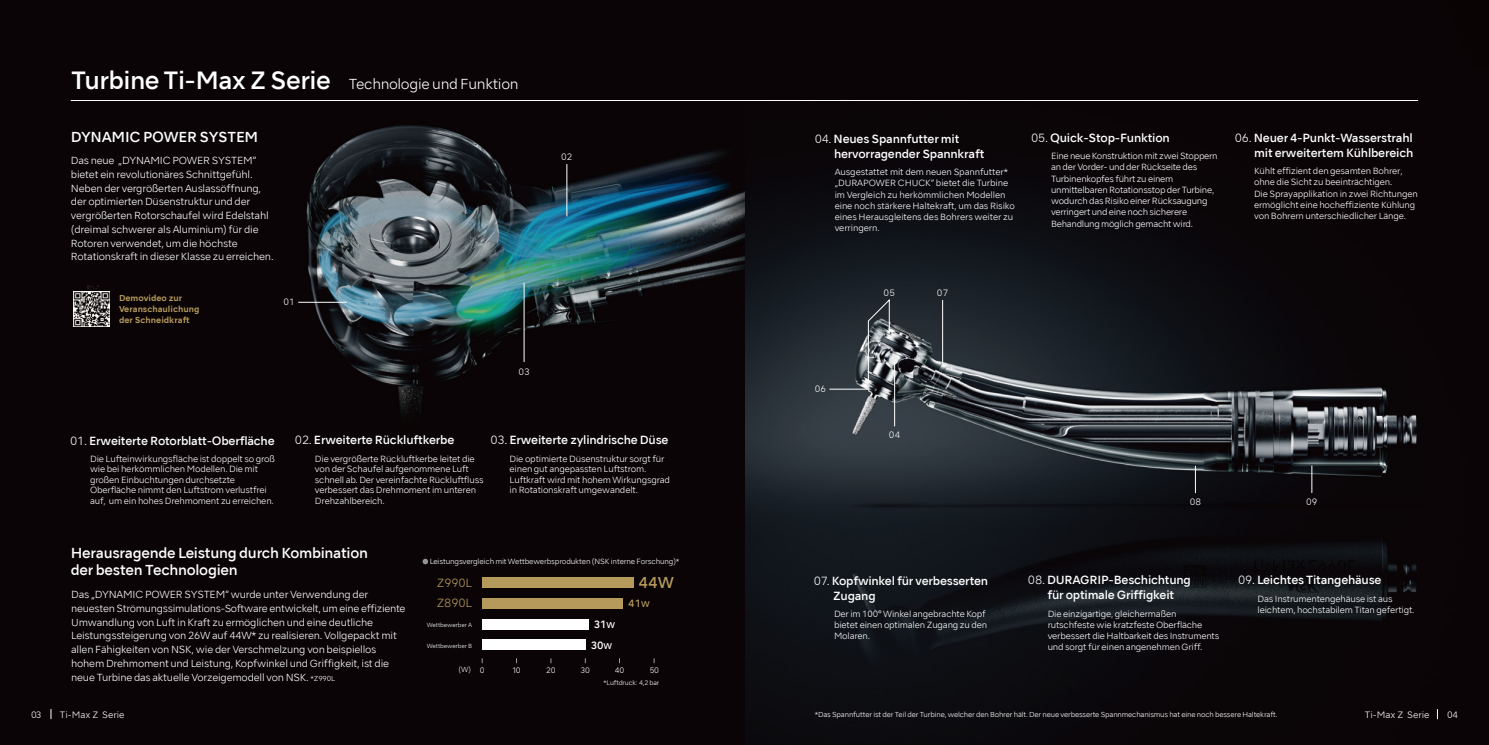
<style>
.page{position:relative;width:1489px;height:745px;background:#fff}
.page>*{position:absolute;margin:0;border:0;box-sizing:border-box;transform-origin:0 0}
.t1{font:500 15px "NSKTSRE";color:#b59a5b}
.t2{font:500 13.75px/17.5px "NSKTSRE";letter-spacing:-.02em;color:#fff}
.t3{font:300 13.75px "NSKTSRE";letter-spacing:-.025em;color:#fff}
.t4{font:500 11.25px/15px "NSKTSRE";letter-spacing:-.02em;color:#fff}
.t5{font:300 11.25px "NSKTSRE";letter-spacing:-.015em;color:#b59a5b}
.t6{font:500 10px/20.8px "NSKTSRE";color:#fff;text-align:center}
.t7{font:500 10px "NSKTSRE";color:#b59a5b}
.t8{font:300 9.75px/13.8px "NSKTSRE";letter-spacing:-.02em;color:#fff}
.t9{font:300 8.75px "NSKTSRE";letter-spacing:.01em;color:#fff}
.t10{font:300 8.5px/11.2px "NSKTSRE";letter-spacing:-.02em;color:#fff}
.t11{font:700 8.12px/11.2px "NSKTSRE";color:#b59a5b}
.t12{font:300 7.5px "NSKTSRE";letter-spacing:-.035em;color:#fff}
.t13{font:300 7.12px "NSKTSRE";letter-spacing:-.02em;color:#fff}
.t14{font:300 6.88px "NSKTSRE";letter-spacing:-.02em;color:#fff}
.t15{font:300 6.25px "NSKTSRE";letter-spacing:-.02em;color:#fff}
.t16{font:300 5.62px "NSKTSRE";letter-spacing:-.015em;color:#fff}
.s1{font-weight:500;font-size:23.75px}
.s2{font-weight:300}
.s3{font-size:6.88px}
.s4{font-size:8px}
</style>
<div class="page">
<img style="left:0;top:0;width:1488px;height:744px">
<hr style="left:71px;top:100px;width:1346px;height:1px;background:#fff">
<div style="left:482px;top:576px;width:151px;height:11px;background:#b59a5b"></div>
<div style="left:482px;top:618px;width:107px;height:10px;background:#fff"></div>
<div style="left:482px;top:597px;width:141px;height:11px;background:#b59a5b"></div>
<div style="left:482px;top:639px;width:103px;height:10px;background:#fff"></div>
<svg style="left:422px;top:558px;width:6px;height:6px"></svg>
<svg style="left:87px;top:285px;width:11px;height:4px"></svg>
<img style="left:74px;top:291px;width:35px;height:35px">
<svg style="left:868px;top:299px;width:21px;height:81px;background:#60656b"></svg>
<hr style="left:942px;top:300px;width:1px;height:63px;background:#fff">
<svg style="left:1311px;top:465px;width:1px;height:27px"></svg>
<svg style="left:1195px;top:465px;width:1px;height:28px"></svg>
<hr style="left:829px;top:388px;width:40px;height:1px;background:#fff">
<hr style="left:894px;top:360px;width:1px;height:66px;background:#fff">
<hr style="left:566px;top:164px;width:1px;height:52px;background:#fff">
<hr style="left:524px;top:283px;width:1px;height:79px;background:#fff">
<hr style="left:298px;top:302px;width:49px;height:1px;background:#fff">
<h2 class="t3" style="left:71px;top:75px;width:449px"><span class="s1">Turbine Ti-Max Z Serie</span> Technologie und Funktion</h2>
<h2 class="t2" style="left:71px;top:128px;width:189px">DYNAMIC POWER SYSTEM</h2>
<p class="t8" style="left:71px;top:153px;width:204px">Das neue „DYNAMIC POWER SYSTEM“ bietet ein revolutionäres Schnittgefühl.<br>Neben der vergrößerten Auslassöffnung, der optimierten Düsenstruktur und der vergrößerten Rotorschaufel wird Edelstahl (dreimal schwerer als Aluminium) für die Rotoren verwendet, um die höchste Rotationskraft in dieser Klasse zu erreichen.</p>
<p class="t11" style="left:119px;top:292px;width:82px">Demovideo zur<br>Veranschaulichung der Schneidkraft</p>
<p class="t9" style="left:283px;top:296px;width:13px">01</p>
<p class="t9" style="left:561px;top:150px;width:13px">02</p>
<p class="t9" style="left:518px;top:365px;width:13px">03</p>
<h3 class="t4" style="left:70px;top:433px;width:206px"><span class="s2">01.</span> Erweiterte Rotorblatt-Oberfläche</h3>
<p class="t10" style="left:90px;top:453px;width:186px;line-height:10.6px">Die Lufteinwirkungsfläche ist doppelt so groß wie bei herkömmlichen Modellen. Die mit großen Einbuchtungen durchsetzte Oberfläche nimmt den Luftstrom verlustfrei auf, um ein hohes Drehmoment zu erreichen.</p>
<h3 class="t4" style="left:295px;top:432px;width:161px"><span class="s2">02.</span> Erweiterte Rückluftkerbe</h3>
<p class="t10" style="left:315px;top:453px;width:170px;line-height:10.6px">Die vergrößerte Rückluftkerbe leitet die von der Schaufel aufgenommene Luft schnell ab. Der vereinfachte Rückluftfluss verbessert das Drehmoment im unteren Drehzahlbereich.</p>
<h3 class="t4" style="left:490px;top:432px;width:180px"><span class="s2">03.</span> Erweiterte zylindrische Düse</h3>
<p class="t10" style="left:509px;top:453px;width:162px;line-height:10.6px">Die optimierte Düsenstruktur sorgt für einen gut angepassten Luftstrom.<br>Luftkraft wird mit hohem Wirkungsgrad in Rotationskraft umgewandelt.</p>
<h2 class="t2" style="left:71px;top:543px;width:299px">Herausragende Leistung durch Kombination der besten Technologien</h2>
<p class="t8" style="left:71px;top:587px;width:336px">Das „DYNAMIC POWER SYSTEM“ wurde unter Verwendung der neuesten Strömungssimulations-Software entwickelt, um eine effiziente Umwandlung von Luft in Kraft zu ermöglichen und eine deutliche Leistungssteigerung von 26W auf 44W* zu realisieren. Vollgepackt mit allen Fähigkeiten von NSK, wie der Verschmelzung von beispiellos hohem Drehmoment und Leistung, Kopfwinkel und Griffigkeit, ist die neue Turbine das aktuelle Vorzeigemodell von NSK. <span class="s3">*Z990L</span></p>
<p class="t13" style="left:429px;top:556px;width:251px">Leistungsvergleich mit Wettbewerbsprodukten (NSK interne Forschung)*</p>
<h3 class="t5" style="left:437px;top:575px;width:37px">Z990L</h3>
<h1 class="t1" style="left:638px;top:572px;width:37px">44W</h1>
<p class="t7" style="left:628px;top:596px;width:23px">41<span class="s4">W</span></p>
<p class="t6" style="left:590px;top:613px;width:26px">31<span class="s4">W<br></span>30<span class="s4">W</span></p>
<p class="t12" style="left:479px;top:665px;width:6px">0</p>
<p class="t12" style="left:512px;top:665px;width:10px">10</p>
<p class="t12" style="left:546px;top:665px;width:11px">20</p>
<p class="t12" style="left:580px;top:665px;width:11px">30</p>
<p class="t12" style="left:615px;top:665px;width:11px">40</p>
<p class="t12" style="left:649px;top:665px;width:11px">50</p>
<h3 class="t5" style="left:437px;top:594px;width:37px">Z890L</h3>
<p class="t16" style="left:426px;top:620px;width:47px">Wettbewerber A</p>
<p class="t16" style="left:426px;top:641px;width:47px">Wettbewerber B</p>
<p class="t14" style="left:458px;top:664px;width:14px">(W)</p>
<p class="t15" style="left:603px;top:678px;width:57px">*Luftdruck: 4,2 bar</p>
<h3 class="t4" style="left:834px;top:131px;width:152px;text-indent:-19px"><span class="s2">04.</span> Neues Spannfutter mit hervorragender Spannkraft</h3>
<p class="t10" style="left:834px;top:166px;width:182px">Ausgestattet mit dem neuen Spannfutter* „DURAPOWER CHUCK“ bietet die Turbine im Vergleich zu herkömmlichen Modellen eine noch stärkere Haltekraft, um das Risiko eines Herausgleitens des Bohrers weiter zu verringern.</p>
<h3 class="t4" style="left:1031px;top:130px;width:140px"><span class="s2">05.</span> Quick-Stop-Funktion</h3>
<p class="t10" style="left:1051px;top:150px;width:168px">Eine neue Konstruktion mit zwei Stoppern an der Vorder- und der Rückseite des Turbinenkopfes führt zu einem unmittelbaren Rotationsstop der Turbine, wodurch das Risiko einer Rücksaugung verringert und eine noch sicherere Behandlung möglich gemacht wird.</p>
<h3 class="t4" style="left:1234px;top:130px;width:180px;text-align:right"><span class="s2">06.</span> Neuer 4-Punkt-Wasserstrahl mit erweitertem Kühlbereich</h3>
<p class="t10" style="left:1253px;top:165px;width:165px">Kühlt effizient den gesamten Bohrer, ohne die Sicht zu beeinträchtigen.<br>Die Sprayapplikation in zwei Richtungen ermöglicht eine hocheffiziente Kühlung von Bohrern unterschiedlicher Länge.</p>
<p class="t9" style="left:883px;top:286px;width:13px">05</p>
<p class="t9" style="left:936px;top:286px;width:13px">07</p>
<p class="t9" style="left:814px;top:383px;width:13px">06</p>
<p class="t9" style="left:889px;top:428px;width:13px">04</p>
<h3 class="t4" style="left:833px;top:572px;width:156px;text-indent:-19px"><span class="s2">07.</span> Kopfwinkel für verbesserten<br>Zugang</h3>
<p class="t10" style="left:834px;top:607px;width:155px">Der im 100° Winkel angebrachte Kopf bietet einen optimalen Zugang zu den<br>Molaren.</p>
<p class="t9" style="left:1189px;top:495px;width:13px">08</p>
<p class="t9" style="left:1306px;top:495px;width:13px">09</p>
<h3 class="t4" style="left:1027px;top:572px;width:164px;text-align:center"><span class="s2">08.</span> DURAGRIP-Beschichtung für optimale Griffigkeit</h3>
<p class="t10" style="left:1047px;top:607px;width:173px">Die einzigartige, gleichermaßen rutschfeste wie kratzfeste Oberfläche verbessert die Haltbarkeit des Instruments und sorgt für einen angenehmen Griff.</p>
<h3 class="t4" style="left:1237px;top:572px;width:145px"><span class="s2">09.</span> Leichtes Titangehäuse</h3>
<p class="t10" style="left:1257px;top:592px;width:158px">Das Instrumentengehäuse ist aus leichtem, hochstabilem Titan gefertigt.</p>
<p class="t9" style="left:31px;top:708px;width:12px">03</p>
<p class="t9" style="left:60px;top:708px;width:66px">Ti-Max Z Serie</p>
<p class="t9" style="left:1364px;top:708px;width:66px">Ti-Max Z Serie</p>
<p class="t9" style="left:1446px;top:708px;width:12px">04</p>
<p class="t14" style="left:814px;top:709px;width:464px">*Das Spannfutter ist der Teil der Turbine, welcher den Bohrer hält. Der neue verbesserte Spannmechanismus hat eine noch bessere Haltekraft.</p>
</div>
